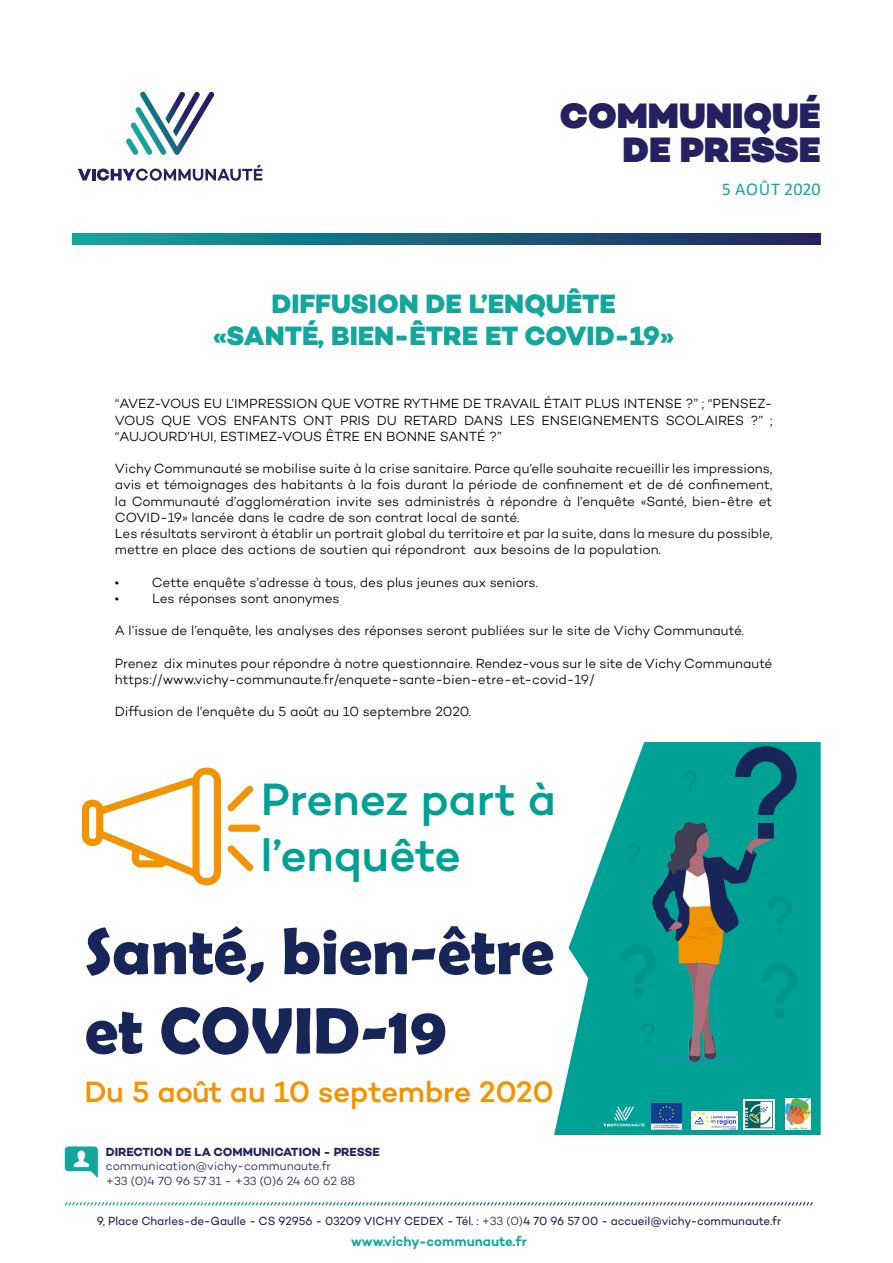
<style>
.page{position:relative;width:893px;height:1263px;background:#fff}
.page>*{position:absolute;margin:0;border:0;box-sizing:border-box;transform-origin:0 0}
.t1{font:700 66.15px/79.3px "Berlin Sans FB Demi";color:#182558}
.t2{font:500 46.2px/55.3px "Campton";letter-spacing:-.005em;color:#00a195}
.t3{font:900 36px/33.6px "Campton";color:#252161;text-align:right}
.t4{font:500 30px "Campton";letter-spacing:-.01em;color:#f29400}
.t5{font:800 27px "Campton";color:#12a79d}
.t6{font:18px "Calibri";letter-spacing:.015em;color:#12a79d}
.t7{font:300 13.5px/16.2px "Campton";letter-spacing:-.005em;color:#000001;text-align:justify}
.t8{font:600 13.5px "Campton";color:#12a79d}
.t9{font:12px "Campton";color:#252161;scale:.96 1}
.t10{font:300 12px "Campton";color:#252161}
.t11{font:700 12px "Campton";color:#252161}
.s1{font-weight:300}
</style>
<div class="page">
<svg style="left:72px;top:234px;width:749px;height:10px;background:#19637e"></svg>
<svg style="left:78px;top:165px;width:184px;height:16px"></svg>
<svg style="left:126px;top:91px;width:89px;height:64px"></svg>
<svg style="left:65px;top:1146px;width:33px;height:32px"></svg>
<svg style="left:65px;top:1202px;width:748px;height:3px"></svg>
<svg style="left:554px;top:742px;width:267px;height:393px;fill:#00a195"></svg>
<svg style="left:620px;top:746px;width:177px;height:319px;background:#1a9289"></svg>
<svg style="left:82px;top:767px;width:178px;height:118px"></svg>
<img style="left:786px;top:1099px;width:25px;height:31px">
<img style="left:744px;top:1099px;width:30px;height:31px">
<img style="left:691px;top:1112px;width:47px;height:18px">
<img style="left:651px;top:1103px;width:31px;height:27px">
<svg style="left:603px;top:1106px;width:42px;height:20px"></svg>
<p class="t3" style="left:560px;top:99px;width:262px">COMMUNIQUÉ<br>DE PRESSE</p>
<p class="t6" style="left:722px;top:177px;width:101px">5 AOÛT 2020</p>
<p class="t5" style="left:271px;top:287px;width:346px">DIFFUSION DE L’ENQUÊTE</p>
<p class="t5" style="left:213px;top:318px;width:462px">«SANTÉ, BIEN-ÊTRE ET COVID-19»</p>
<p class="t7" style="left:115px;top:396px;width:659px">“AVEZ-VOUS EU L’IMPRESSION QUE VOTRE RYTHME DE TRAVAIL ÉTAIT PLUS INTENSE ?” ; “PENSEZ-VOUS QUE VOS ENFANTS ONT PRIS DU RETARD DANS LES ENSEIGNEMENTS SCOLAIRES ?” ; “AUJOURD’HUI, ESTIMEZ-VOUS ÊTRE EN BONNE SANTÉ ?”</p>
<p class="t7" style="left:115px;top:460px;width:659px">Vichy Communauté se mobilise suite à la crise sanitaire. Parce qu’elle souhaite recueillir les impressions, avis et témoignages des habitants à la fois durant la période de confinement et de dé confinement, la Communauté d’agglomération invite ses administrés à répondre à l’enquête «Santé, bien-être et COVID-19» lancée dans le cadre de son contrat local de santé.</p>
<p class="t7" style="left:115px;top:525px;width:659px">Les résultats serviront à établir un portrait global du territoire et par la suite, dans la mesure du possible, mettre en place des actions de soutien qui répondront aux besoins de la population.</p>
<p class="t7" style="left:115px;top:574px;width:6px">•</p>
<p class="t7" style="left:152px;top:574px;width:388px">Cette enquête s’adresse à tous, des plus jeunes aux seniors.</p>
<p class="t7" style="left:115px;top:590px;width:6px">•</p>
<p class="t7" style="left:152px;top:590px;width:189px">Les réponses sont anonymes</p>
<p class="t7" style="left:115px;top:622px;width:631px">A l’issue de l’enquête, les analyses des réponses seront publiées sur le site de Vichy Communauté.</p>
<p class="t7" style="left:115px;top:655px;width:659px">Prenez dix minutes pour répondre à notre questionnaire. Rendez-vous sur le site de Vichy Communauté https://www.vichy-communaute.fr/enquete-sante-bien-etre-et-covid-19/</p>
<p class="t7" style="left:115px;top:703px;width:358px">Diffusion de l’enquête du 5 août au 10 septembre 2020.</p>
<p class="t2" style="left:261px;top:771px;width:296px">Prenez part à l’enquête</p>
<p class="t1" style="left:85px;top:911px;width:471px">Santé, bien-être et COVID-19</p>
<p class="t4" style="left:84px;top:1073px;width:471px">Du 5 août au 10 septembre 2020</p>
<p class="t11" style="left:106px;top:1144px;width:275px">DIRECTION DE LA COMMUNICATION - PRESSE</p>
<p class="t10" style="left:106px;top:1159px;width:226px">communication@vichy-communaute.fr</p>
<p class="t10" style="left:106px;top:1173px;width:251px">+33 (0)4 70 96 57 31 - +33 (0)6 24 60 62 88</p>
<p class="t9" style="left:97px;top:1214px;width:714px">9, Place Charles-de-Gaulle - CS 92956 - 03209 VICHY CEDEX - Tél. : <span class="s1">+33 (0)</span>4 70 96 57 00 - accueil@vichy-communaute.fr</p>
<p class="t8" style="left:351px;top:1232px;width:177px">www.vichy-communaute.fr</p>
</div>
